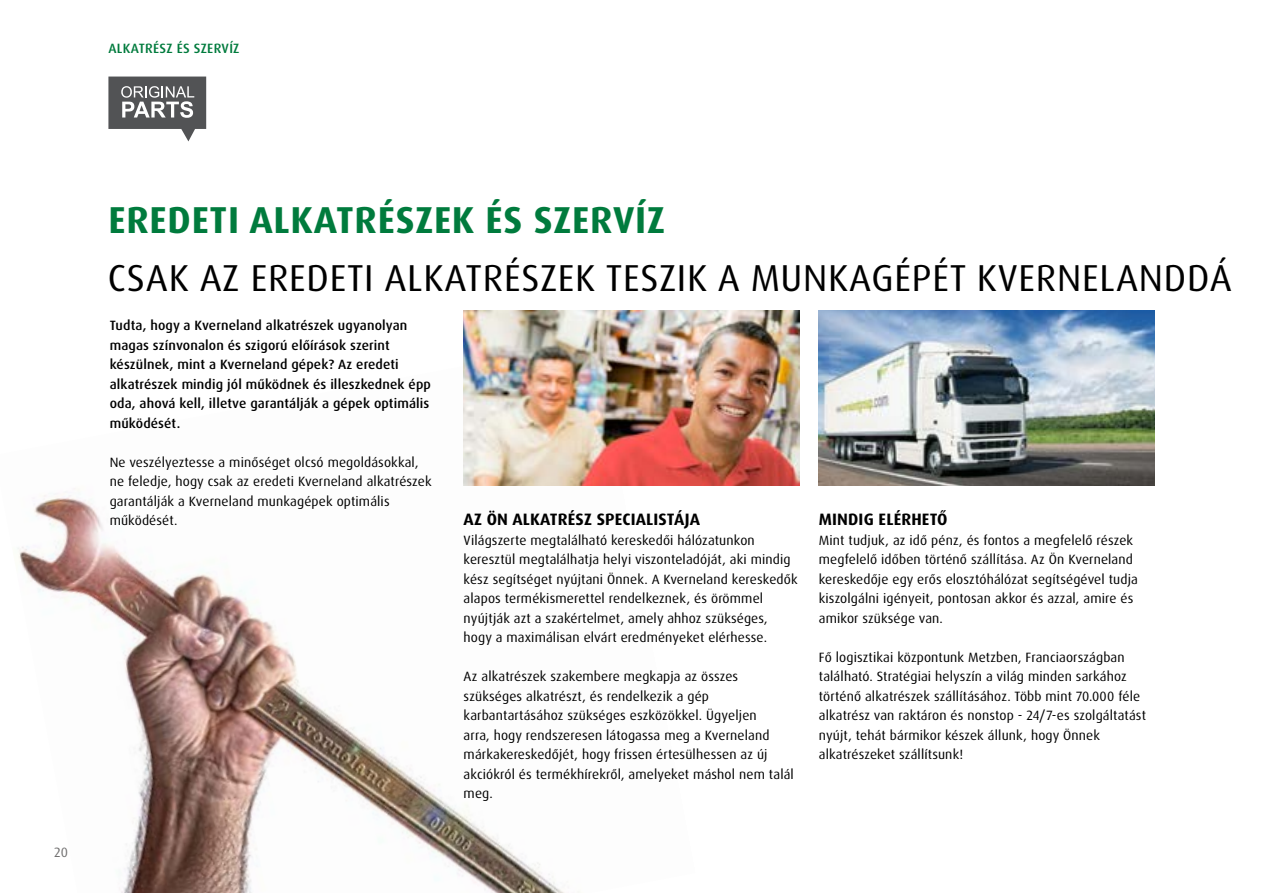
<style>
.page{position:relative;width:1263px;height:893px;background:#fff}
.page>*{position:absolute;margin:0;border:0;box-sizing:border-box;transform-origin:0 0}
.t1{font:37.5px "Dax Pro";letter-spacing:.02em;color:#000}
.t2{font:700 37.5px "Dax Pro";letter-spacing:.02em;color:#007b3d}
.t3{font:700 16.5px "Dax Pro";letter-spacing:.01em;color:#000}
.t4{font:13.5px/19.5px "Dax Pro";letter-spacing:.01em;color:#000}
.t5{font:500 13.5px/19.5px "Dax Pro";letter-spacing:.01em;color:#000}
.t6{font:500 13.5px "Dax Pro";letter-spacing:.02em;color:#007b3d}
.t7{font:13.5px "Dax Pro";color:#706f6f}
</style>
<div class="page">
<img style="left:18px;top:341px;width:677px;height:552px">
<svg style="left:108px;top:77px;width:98px;height:64px"></svg>
<img style="left:464px;top:311px;width:335px;height:174px">
<img style="left:819px;top:311px;width:335px;height:174px">
<p class="t6" style="left:108px;top:40px;width:133px">ALKATRÉSZ ÉS SZERVÍZ</p>
<p class="t7" style="left:54px;top:843px;width:15px">20</p>
<h1 class="t2" style="left:109px;top:195px;width:558px">EREDETI ALKATRÉSZEK ÉS SZERVÍZ</h1>
<h1 class="t1" style="left:108px;top:254px;width:1125px">CSAK AZ EREDETI ALKATRÉSZEK TESZIK A MUNKAGÉPÉT KVERNELANDDÁ</h1>
<p class="t5" style="left:110px;top:316px;width:323px">Tudta, hogy a Kverneland alkatrészek ugyanolyan magas színvonalon és szigorú előírások szerint készülnek, mint a Kverneland gépek? Az eredeti alkatrészek mindig jól működnek és illeszkednek épp oda, ahová kell, illetve garantálják a gépek optimális működését.</p>
<p class="t4" style="left:110px;top:452px;width:323px">Ne veszélyeztesse a minőséget olcsó megoldásokkal, ne feledje, hogy csak az eredeti Kverneland alkatrészek garantálják a Kverneland munkagépek optimális működését.</p>
<p class="t3" style="left:464px;top:509px;width:238px">AZ ÖN ALKATRÉSZ SPECIALISTÁJA</p>
<p class="t4" style="left:464px;top:530px;width:336px">Világszerte megtalálható kereskedői hálózatunkon keresztül megtalálhatja helyi viszonteladóját, aki mindig kész segítséget nyújtani Önnek. A Kverneland kereskedők alapos termékismerettel rendelkeznek, és örömmel nyújtják azt a szakértelmet, amely ahhoz szükséges, hogy a maximálisan elvárt eredményeket elérhesse.</p>
<p class="t4" style="left:464px;top:667px;width:332px">Az alkatrészek szakembere megkapja az összes szükséges alkatrészt, és rendelkezik a gép karbantartásához szükséges eszközökkel. Ügyeljen<br>arra, hogy rendszeresen látogassa meg a Kverneland márkakereskedőjét, hogy frissen értesülhessen az új akciókról és termékhírekről, amelyeket máshol nem talál meg.</p>
<p class="t3" style="left:819px;top:509px;width:130px">MINDIG ELÉRHETŐ</p>
<p class="t4" style="left:819px;top:530px;width:321px">Mint tudjuk, az idő pénz, és fontos a megfelelő részek megfelelő időben történő szállítása. Az Ön Kverneland kereskedője egy erős elosztóhálózat segítségével tudja kiszolgálni igényeit, pontosan akkor és azzal, amire és amikor szüksége van.</p>
<p class="t4" style="left:819px;top:647px;width:329px">Fő logisztikai központunk Metzben, Franciaországban található. Stratégiai helyszín a világ minden sarkához történő alkatrészek szállításához. Több mint 70.000 féle alkatrész van raktáron és nonstop - 24/7-es szolgáltatást nyújt, tehát bármikor készek állunk, hogy Önnek alkatrészeket szállítsunk!</p>
</div>
